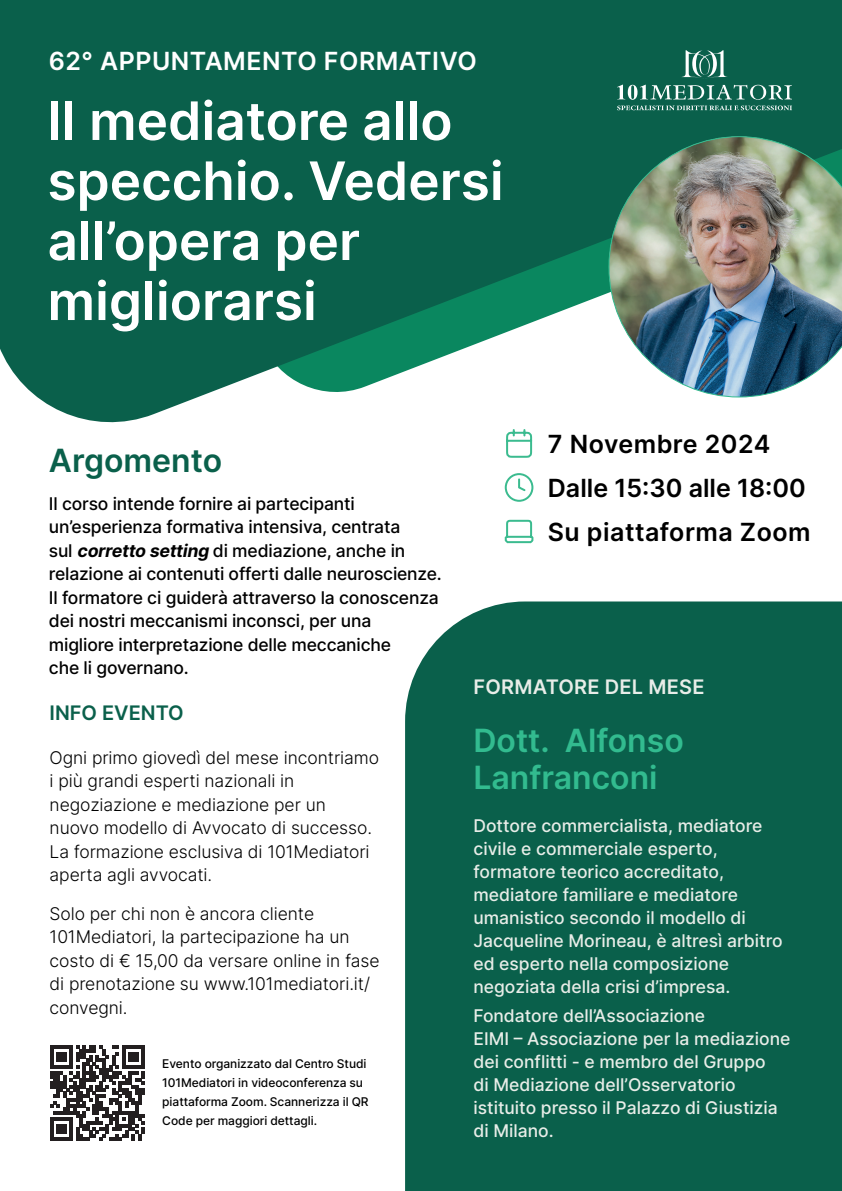
<style>
.page{position:relative;width:842px;height:1191px;background:#fff}
.page>*{position:absolute;margin:0;border:0;box-sizing:border-box;transform-origin:0 0}
.t1{font:600 53px/60px "Inter";color:#fff}
.t2{font:600 32px/37px "Inter";color:#32bb8f}
.t3{font:600 32px "Inter";color:#0a604b}
.t4{font:600 25px/44px "Inter";letter-spacing:.02em;color:#000}
.t5{font:600 25px "Inter";letter-spacing:.02em;color:#fff}
.t6{font:600 20px "Inter";letter-spacing:.01em;color:#e8ede8}
.t7{font:600 20px "Inter";color:#0a604b}
.t8{font:500 17.5px/23px "Inter";color:#e8ede8}
.t9{font:300 17.5px/23.5px "Inter";letter-spacing:-.005em;color:#000}
.t10{font:500 17.5px/23.5px "Inter";letter-spacing:-.01em;color:#000}
.t11{font:500 12px/19px "Inter";letter-spacing:-.005em;color:#000}
.s1{font-weight:700;font-style:italic}
</style>
<div class="page">
<svg style="left:0;top:0;width:842px;height:438px;fill:#0a604b"></svg>
<svg style="left:617px;top:85px;width:175px;height:25px"></svg>
<svg style="left:681px;top:50px;width:47px;height:29px"></svg>
<svg style="left:506px;top:429px;width:26px;height:29px"></svg>
<svg style="left:505px;top:473px;width:28px;height:29px"></svg>
<svg style="left:505px;top:520px;width:28px;height:23px"></svg>
<div style="left:405px;top:601px;width:437px;height:590px;background:#0a604b"></div>
<svg style="left:50px;top:1045px;width:95px;height:95px"></svg>
<img style="left:543px;top:149px;width:81px;height:289px">
<img style="left:624px;top:132px;width:218px;height:306px">
<img style="left:608px;top:136px;width:234px;height:261px">
<h3 class="t5" style="left:49px;top:43px;width:429px">62° APPUNTAMENTO FORMATIVO</h3>
<h1 class="t1" style="left:47px;top:89px;width:458px">Il mediatore allo specchio. Vedersi all’opera per migliorarsi</h1>
<h2 class="t3" style="left:49px;top:437px;width:175px">Argomento</h2>
<p class="t10" style="left:49px;top:491px;width:394px">Il corso intende fornire ai partecipanti un’esperienza formativa intensiva, centrata<br>sul <span class="s1">corretto setting</span> di mediazione, anche in relazione ai contenuti offerti dalle neuroscienze.<br>Il formatore ci guiderà attraverso la conoscenza dei nostri meccanismi inconsci, per una<br>migliore interpretazione delle meccaniche<br>che li governano.</p>
<p class="t7" style="left:50px;top:698px;width:136px">INFO EVENTO</p>
<p class="t9" style="left:50px;top:745px;width:331px">Ogni primo giovedì del mese incontriamo i più grandi esperti nazionali in negoziazione e mediazione per un nuovo modello di Avvocato di successo.<br>La formazione esclusiva di 101Mediatori aperta agli avvocati.</p>
<p class="t9" style="left:50px;top:901px;width:332px">Solo per chi non è ancora cliente<br>101Mediatori, la partecipazione ha un costo di € 15,00 da versare online in fase di prenotazione su www.101mediatori.it/ convegni.</p>
<p class="t11" style="left:162px;top:1053px;width:208px">Evento organizzato dal Centro Studi 101Mediatori in videoconferenza su piattaforma Zoom. Scannerizza il QR Code per maggiori dettagli.</p>
<h3 class="t4" style="left:548px;top:421px;width:264px">7 Novembre 2024<br>Dalle 15:30 alle 18:00<br>Su piattaforma Zoom</h3>
<p class="t6" style="left:474px;top:672px;width:232px">FORMATORE DEL MESE</p>
<h2 class="t2" style="left:473px;top:721px;width:212px">Dott. Alfonso<br>Lanfranconi</h2>
<p class="t8" style="left:473px;top:814px;width:311px">Dottore commercialista, mediatore civile e commerciale esperto, formatore teorico accreditato, mediatore familiare e mediatore umanistico secondo il modello di Jacqueline Morineau, è altresì arbitro ed esperto nella composizione negoziata della crisi d’impresa.</p>
<p class="t8" style="left:473px;top:1003px;width:319px">Fondatore dell’Associazione<br>EIMI – Associazione per la mediazione dei conflitti - e membro del Gruppo<br>di Mediazione dell’Osservatorio istituito presso il Palazzo di Giustizia di Milano.</p>
</div>
